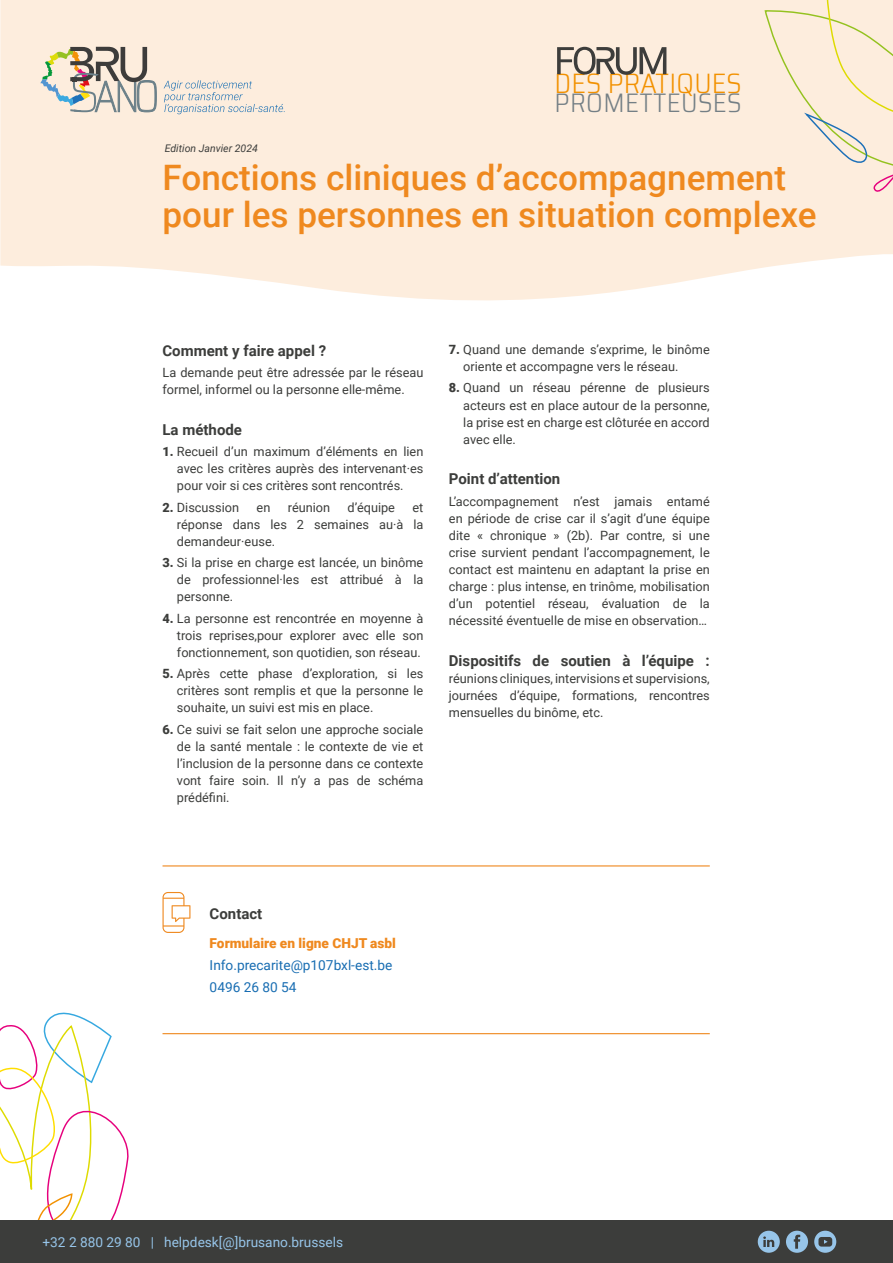
<style>
.page{position:relative;width:893px;height:1263px;background:#fff}
.page>*{position:absolute;margin:0;border:0;box-sizing:border-box;transform-origin:0 0}
.t1{font:500 35.1px/37.5px "Roboto";color:#ef891f}
.t2{font:300 semi-condensed 28.05px "Saira";letter-spacing:.01em;color:#f29100}
.t3{font:300 semi-condensed 26.85px "Saira";letter-spacing:.015em;color:#747f85}
.t4{font:700 15px "Roboto";color:#3c3d3b}
.t5{font:13.65px "Roboto";color:#97c5e9}
.t6{font:13.65px/21.9px "Roboto";color:#186db2}
.t7{font:900 13.65px "Roboto";color:#ef891f}
.t8{font:12.75px/17.1px "Roboto";color:#3c3d3b;text-align:justify}
.t9{font:italic 10.5px "Roboto";color:#3c3d3b}
.s1{font-weight:900}
</style>
<div class="page">
<svg style="left:0;top:1012px;width:129px;height:208px"></svg>
<svg style="left:0;top:0;width:893px;height:301px;background:#fdeedf"></svg>
<div style="left:0;top:1220px;width:893px;height:43px;background:#3c3d3b"></div>
<svg style="left:814px;top:1231px;width:22px;height:22px"></svg>
<svg style="left:758px;top:1231px;width:22px;height:22px"></svg>
<svg style="left:786px;top:1231px;width:22px;height:22px"></svg>
<div style="left:764px;top:0;width:129px;height:195px;background:#fdeddd"></div>
<svg style="left:40px;top:47px;width:117px;height:66px;background:#c9c2b4"></svg>
<svg style="left:164px;top:80px;width:121px;height:34px;background:#e3ded8"></svg>
<svg style="left:557px;top:47px;width:109px;height:28px;background:#b2a89d"></svg>
<hr style="left:163px;top:865px;width:547px;height:1px;background:#ef891f">
<hr style="left:163px;top:1033px;width:547px;height:1px;background:#ef891f">
<svg style="left:163px;top:892px;width:27px;height:41px"></svg>
<p class="t9" style="left:165px;top:141px;width:95px">Edition Janvier 2024</p>
<h2 class="t2" style="left:554px;top:63px;width:189px">DES PRATIQUES</h2>
<h3 class="t3" style="left:555px;top:83px;width:189px">PROMETTEUSES</h3>
<h1 class="t1" style="left:163px;top:157px;width:656px">Fonctions cliniques d’accompagnement pour les personnes en situation complexe</h1>
<p class="t4" style="left:163px;top:340px;width:165px">Comment y faire appel ?</p>
<p class="t8" style="left:163px;top:363px;width:262px">La demande peut être adressée par le réseau formel, informel ou la personne elle-même.</p>
<p class="t4" style="left:163px;top:419px;width:81px">La méthode</p>
<p class="t8" style="left:177px;top:443px;width:248px;text-indent:-14px"><span class="s1">1.</span> Recueil d’un maximum d’éléments en lien avec les critères auprès des intervenant·es pour voir si ces critères sont rencontrés.</p>
<p class="t8" style="left:163px;top:498px;width:78px"><span class="s1">2.</span> Discussion</p>
<p class="t8" style="left:257px;top:498px;width:15px">en</p>
<p class="t8" style="left:288px;top:498px;width:44px">réunion</p>
<p class="t8" style="left:348px;top:498px;width:49px">d’équipe</p>
<p class="t8" style="left:177px;top:498px;width:248px;text-indent:236px">et réponse dans les 2 semaines au·à la demandeur·euse.</p>
<p class="t8" style="left:177px;top:554px;width:248px;text-indent:-14px"><span class="s1">3.</span> Si la prise en charge est lancée, un binôme de professionnel·les est attribué à la personne.</p>
<p class="t8" style="left:177px;top:609px;width:248px;text-indent:-14px"><span class="s1">4.</span> La personne est rencontrée en moyenne à trois reprises,pour explorer avec elle son fonctionnement, son quotidien, son réseau.</p>
<p class="t8" style="left:177px;top:665px;width:248px;text-indent:-14px"><span class="s1">5.</span> Après cette phase d’exploration, si les critères sont remplis et que la personne le souhaite, un suivi est mis en place.</p>
<p class="t8" style="left:177px;top:720px;width:248px;text-indent:-14px"><span class="s1">6.</span> Ce suivi se fait selon une approche sociale de la santé mentale : le contexte de vie et l’inclusion de la personne dans ce contexte vont faire soin. Il n’y a pas de schéma prédéfini.</p>
<p class="t8" style="left:463px;top:340px;width:248px;text-indent:-14px"><span class="s1">7.</span> Quand une demande s’exprime, le binôme oriente et accompagne vers le réseau.</p>
<p class="t8" style="left:463px;top:379px;width:248px;text-indent:-14px"><span class="s1">8.</span> Quand un réseau pérenne de plusieurs acteurs est en place autour de la personne, la prise est en charge est clôturée en accord avec elle.</p>
<p class="t4" style="left:449px;top:469px;width:113px">Point d’attention</p>
<p class="t8" style="left:449px;top:492px;width:262px">L’accompagnement n’est jamais entamé en période de crise car il s’agit d’une équipe dite « chronique » (2b). Par contre, si une crise survient pendant l’accompagnement, le contact est maintenu en adaptant la prise en charge : plus intense, en trinôme, mobilisation d’un potentiel réseau, évaluation de la nécessité éventuelle de mise en observation…</p>
<p class="t4" style="left:449px;top:650px;width:262px">Dispositifs de soutien à l’équipe :</p>
<p class="t8" style="left:449px;top:670px;width:262px">réunions cliniques, intervisions et supervisions, journées d’équipe, formations, rencontres mensuelles du binôme, etc.</p>
<p class="t4" style="left:210px;top:903px;width:54px">Contact</p>
<p class="t7" style="left:210px;top:934px;width:188px">Formulaire en ligne CHJT asbl</p>
<p class="t6" style="left:210px;top:954px;width:184px">Info.precarite@p107bxl-est.be<br>0496 26 80 54</p>
<p class="t5" style="left:43px;top:1232px;width:302px">+32 2 880 29 80 | helpdesk[@]brusano.brussels</p>
</div>
